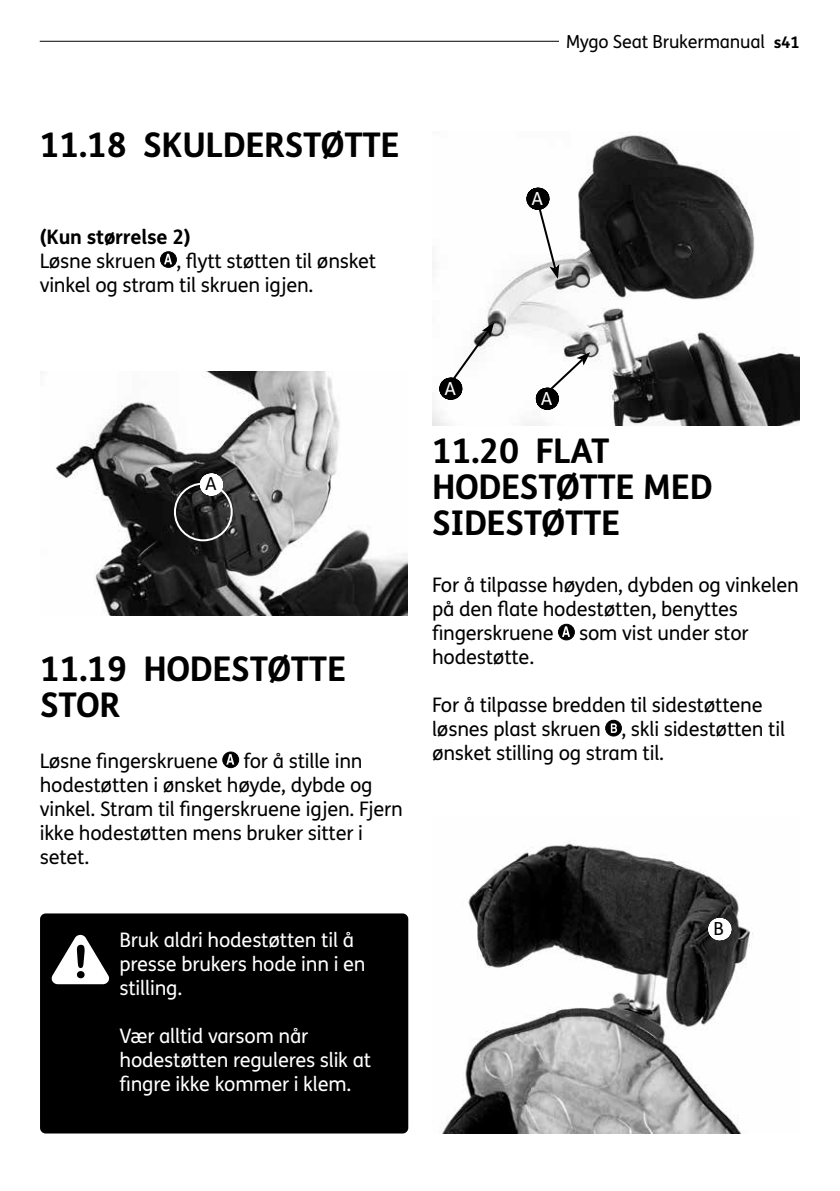
<style>
.page{position:relative;width:840px;height:1191px;background:#fff}
.page>*{position:absolute;margin:0;border:0;box-sizing:border-box;transform-origin:0 0}
.t1{font:700 34px/36px "FS Me";letter-spacing:-.01em;color:#000}
.t2{font:20px/24px "FS Me";letter-spacing:-.01em;color:#000}
.t3{font:20px/24px "FS Me";letter-spacing:-.01em;color:#fff}
.t4{font:700 20px "FS Me";letter-spacing:-.01em;color:#000}
.t5{font:18px "FS Me";letter-spacing:-.01em;color:#000}
.t6{font:18px "FS Me";color:#fff}
.s1{font-weight:700;font-size:16px}
</style>
<div class="page">
<hr style="left:40px;top:41px;width:518px;height:1px;background:#000">
<div style="left:160px;top:252px;width:16px;height:15px;background:#000;border-radius:50%"></div>
<div style="left:160px;top:251px;width:16px;height:16px;border:1px solid #000;border-radius:50%"></div>
<svg style="left:164px;top:254px;width:8px;height:10px"></svg>
<div style="left:223px;top:752px;width:15px;height:15px;background:#000;border-radius:50%"></div>
<div style="left:222px;top:752px;width:17px;height:16px;border:1px solid #000;border-radius:50%"></div>
<svg style="left:226px;top:754px;width:8px;height:10px"></svg>
<div style="left:40px;top:913px;width:368px;height:220px;background:#000;border-radius:6px"></div>
<svg style="left:51px;top:935px;width:58px;height:49px"></svg>
<img style="left:55px;top:371px;width:352px;height:244px">
<img style="left:432px;top:132px;width:366px;height:294px">
<div style="left:558px;top:624px;width:16px;height:16px;background:#000;border-radius:50%"></div>
<div style="left:558px;top:624px;width:16px;height:16px;border:1px solid #000;border-radius:50%"></div>
<svg style="left:561px;top:626px;width:8px;height:11px"></svg>
<div style="left:605px;top:720px;width:16px;height:16px;background:#000;border-radius:50%"></div>
<div style="left:605px;top:720px;width:16px;height:16px;border:1px solid #000;border-radius:50%"></div>
<svg style="left:610px;top:723px;width:6px;height:10px"></svg>
<img style="left:442px;top:841px;width:311px;height:292px">
<div style="left:174px;top:482px;width:58px;height:59px;border:2px solid #fff;border-radius:50%"></div>
<svg style="left:211px;top:473px;width:1px;height:22px"></svg>
<svg style="left:536px;top:188px;width:23px;height:91px"></svg>
<svg style="left:545px;top:352px;width:45px;height:58px"></svg>
<svg style="left:449px;top:322px;width:45px;height:78px"></svg>
<svg style="left:719px;top:918px;width:1px;height:22px"></svg>
<h1 class="t1" style="left:40px;top:126px;width:361px">11.18 SKULDERSTØTTE</h1>
<p class="t4" style="left:40px;top:221px;width:152px">(Kun størrelse 2)</p>
<p class="t2" style="left:40px;top:248px;width:338px">Løsne skruen , flytt støtten til ønsket vinkel og stram til skruen igjen.</p>
<p class="t5" style="left:565px;top:29px;width:235px">Mygo Seat Brukermanual <span class="s1">s41</span></p>
<p class="t6" style="left:531px;top:186px;width:13px">A</p>
<p class="t5" style="left:205px;top:472px;width:13px">A</p>
<h1 class="t1" style="left:40px;top:649px;width:307px">11.19 HODESTØTTE<br>STOR</h1>
<p class="t2" style="left:40px;top:748px;width:180px">Løsne fingerskruene</p>
<p class="t2" style="left:40px;top:748px;width:364px;text-indent:204px">for å stille inn hodestøtten i ønsket høyde, dybde og vinkel. Stram til fingerskruene igjen. Fjern ikke hodestøtten mens bruker sitter i setet.</p>
<p class="t3" style="left:119px;top:927px;width:247px">Bruk aldri hodestøtten til å presse brukers hode inn i en stilling.</p>
<p class="t3" style="left:119px;top:1023px;width:253px">Vær alltid varsom når hodestøtten reguleres slik at fingre ikke kommer i klem.</p>
<p class="t6" style="left:444px;top:376px;width:13px">A</p>
<p class="t6" style="left:540px;top:386px;width:13px">A</p>
<h1 class="t1" style="left:432px;top:431px;width:282px">11.20 FLAT<br>HODESTØTTE MED<br>SIDESTØTTE</h1>
<p class="t2" style="left:432px;top:572px;width:368px">For å tilpasse høyden, dybden og vinkelen på den flate hodestøtten, benyttes fingerskruene</p>
<p class="t2" style="left:579px;top:620px;width:171px">som vist under stor</p>
<p class="t2" style="left:432px;top:644px;width:104px">hodestøtte.</p>
<p class="t2" style="left:432px;top:692px;width:354px">For å tilpasse bredden til sidestøttene løsnes plast skruen , skli sidestøtten til ønsket stilling og stram til.</p>
<p class="t5" style="left:713px;top:916px;width:12px">B</p>
</div>
